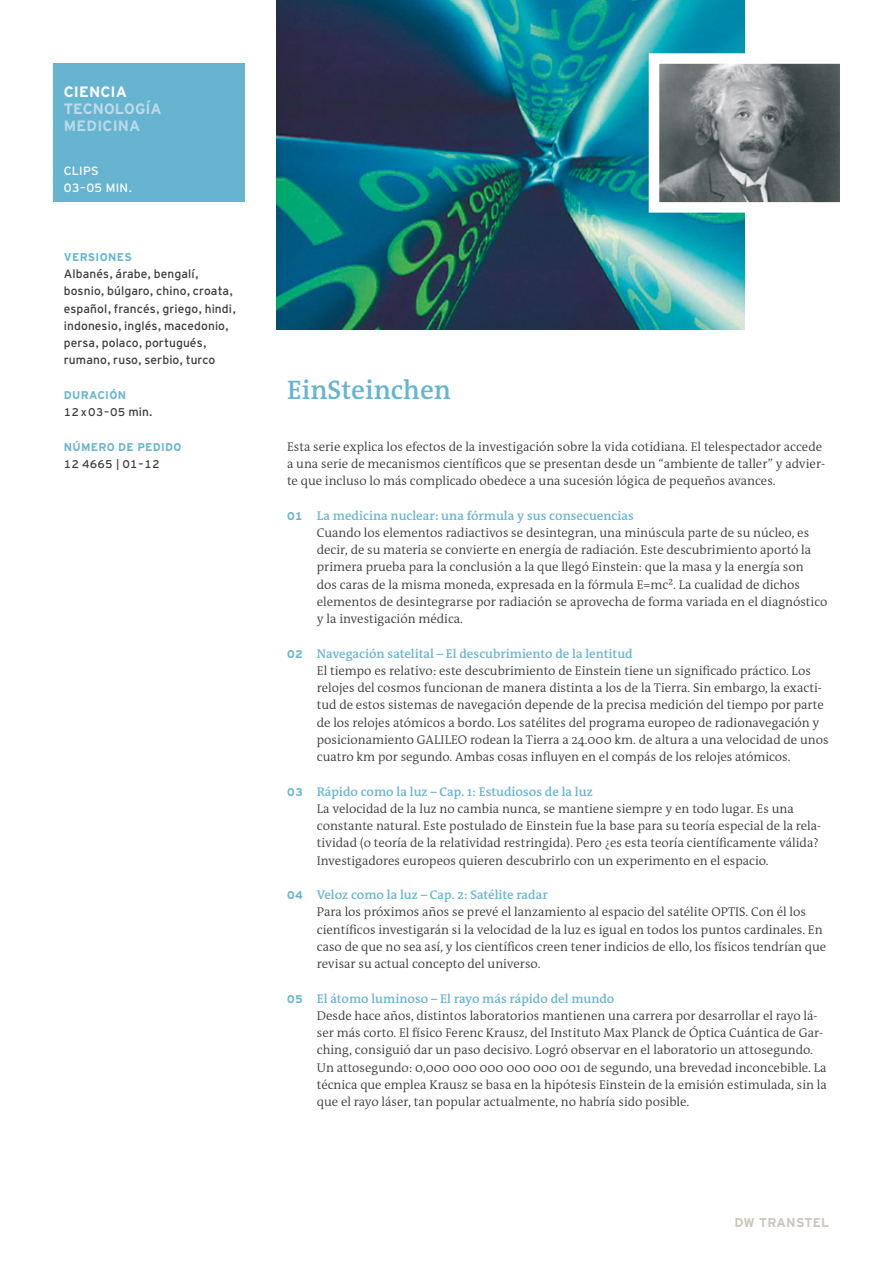
<style>
.page{position:relative;width:893px;height:1263px;background:#fff}
.page>*{position:absolute;margin:0;border:0;box-sizing:border-box;transform-origin:0 0}
.t1{font:600 27px "DW The Antiqua B W6";color:#67b4d1}
.t2{font:700 15px "Interstate DW";letter-spacing:-.005em;color:#bcdae8}
.t3{font:700 15px "Interstate DW";letter-spacing:.01em;color:#b9daea}
.t4{font:700 15px "Interstate DW";letter-spacing:.005em;color:#fff}
.t5{font:300 12.75px/17.2px "DW The Antiqua B W4";color:#3c3c3b}
.t6{font:600 12.75px "DW The Antiqua B W6";color:#67b4d1}
.t7{font:700 12.75px "Interstate DW Line";letter-spacing:.02em;color:#cdc5bb}
.t8{font:12px/17.2px "Interstate DW";letter-spacing:.01em;color:#3c3c3b}
.t9{font:12px/17.2px "Interstate DW";letter-spacing:.025em;color:#fff}
.t10{font:700 11.25px "Interstate DW";letter-spacing:.025em;color:#67b4d1}
.t11{font:11.25px "Interstate DW Line";letter-spacing:.01em;color:#3c3c3b}
.s1{font-size:12px}
.s2{font-family:"Interstate DW Line";font-weight:700;font-size:11.25px}
</style>
<div class="page">
<div style="left:53px;top:64px;width:191px;height:138px;background:#67b4d1"></div>
<img style="left:277px;top:0;width:467px;height:330px">
<svg style="left:643px;top:48px;width:197px;height:170px"></svg>
<p class="t4" style="left:64px;top:83px;width:65px">CIENCIA</p>
<p class="t2" style="left:64px;top:100px;width:99px">TECNOLOGÍA</p>
<p class="t3" style="left:64px;top:118px;width:78px">MEDICINA</p>
<p class="t9" style="left:64px;top:162px;width:69px">CLIPS<br>03 – 05 MIN.</p>
<p class="t10" style="left:64px;top:251px;width:69px">VERSIONES</p>
<p class="t8" style="left:64px;top:265px;width:173px">Albanés, árabe, bengalí, bosnio, búlgaro, chino, croata, español, francés, griego, hindi, indonesio, inglés, macedonio, persa, polaco, portugués, rumano, ruso, serbio, turco</p>
<p class="t10" style="left:64px;top:389px;width:64px">DURACIÓN</p>
<p class="t11" style="left:64px;top:406px;width:90px">12 x 03–05 <span class="s1">min.</span></p>
<p class="t10" style="left:64px;top:440px;width:119px">NÚMERO DE PEDIDO</p>
<p class="t11" style="left:64px;top:457px;width:97px">12 4665 | 01–12</p>
<h1 class="t1" style="left:287px;top:372px;width:166px">EinSteinchen</h1>
<p class="t5" style="left:287px;top:438px;width:539px">Esta serie explica los efectos de la investigación sobre la vida cotidiana. El telespectador accede a una serie de mecanismos científicos que se presentan desde un “ambiente de taller” y advier&shy;te que incluso lo más complicado obedece a una sucesión lógica de pequeños avances.</p>
<p class="t6" style="left:287px;top:507px;width:348px"><span class="s2">01</span> La medicina nuclear: una fórmula y sus consecuencias</p>
<p class="t5" style="left:317px;top:524px;width:512px">Cuando los elementos radiactivos se desintegran, una minúscula parte de su núcleo, es decir, de su materia se convierte en energía de radiación. Este descubrimiento aportó la primera prueba para la conclusión a la que llegó Einstein: que la masa y la energía son<br>dos caras de la misma moneda, expresada en la fórmula E=mc². La cualidad de dichos elementos de desintegrarse por radiación se aprovecha de forma variada en el diagnóstico y la investigación médica.</p>
<p class="t6" style="left:287px;top:645px;width:347px"><span class="s2">02</span> Navegación satelital – El descubrimiento de la lentitud</p>
<p class="t5" style="left:317px;top:662px;width:513px">El tiempo es relativo: este descubrimiento de Einstein tiene un significado práctico. Los relojes del cosmos funcionan de manera distinta a los de la Tierra. Sin embargo, la exacti&shy;tud de estos sistemas de navegación depende de la precisa medición del tiempo por parte de los relojes atómicos a bordo. Los satélites del programa europeo de radionavegación y posicionamiento GALILEO rodean la Tierra a 24.000 km. de altura a una velocidad de unos cuatro km por segundo. Ambas cosas influyen en el compás de los relojes atómicos.</p>
<p class="t6" style="left:287px;top:783px;width:307px"><span class="s2">03</span> Rápido como la luz – Cap. 1: Estudiosos de la luz</p>
<p class="t5" style="left:317px;top:800px;width:506px">La velocidad de la luz no cambia nunca, se mantiene siempre y en todo lugar. Es una constante natural. Este postulado de Einstein fue la base para su teoría especial de la rela&shy;tividad (o teoría de la relatividad restringida). Pero ¿es esta teoría científicamente válida?<br>Investigadores europeos quieren descubrirlo con un experimento en el espacio.</p>
<p class="t6" style="left:287px;top:887px;width:262px"><span class="s2">04</span> Veloz como la luz – Cap. 2: Satélite radar</p>
<p class="t5" style="left:317px;top:903px;width:511px">Para los próximos años se prevé el lanzamiento al espacio del satélite OPTIS. Con él los científicos investigarán si la velocidad de la luz es igual en todos los puntos cardinales. En caso de que no sea así, y los científicos creen tener indicios de ello, los físicos tendrían que revisar su actual concepto del universo.</p>
<p class="t6" style="left:287px;top:990px;width:329px"><span class="s2">05</span> El átomo luminoso – El rayo más rápido del mundo</p>
<p class="t5" style="left:317px;top:1007px;width:511px">Desde hace años, distintos laboratorios mantienen una carrera por desarrollar el rayo lá&shy;ser más corto. El físico Ferenc Krausz, del Instituto Max Planck de Óptica Cuántica de Gar&shy;ching, consiguió dar un paso decisivo. Logró observar en el laboratorio un attosegundo.<br>Un attosegundo: 0,000 000 000 000 000 001 de segundo, una brevedad inconcebible. La técnica que emplea Krausz se basa en la hipótesis Einstein de la emisión estimulada, sin la que el rayo láser, tan popular actualmente, no habría sido posible.</p>
<p class="t7" style="left:735px;top:1215px;width:96px">DW TRANSTEL</p>
</div>
